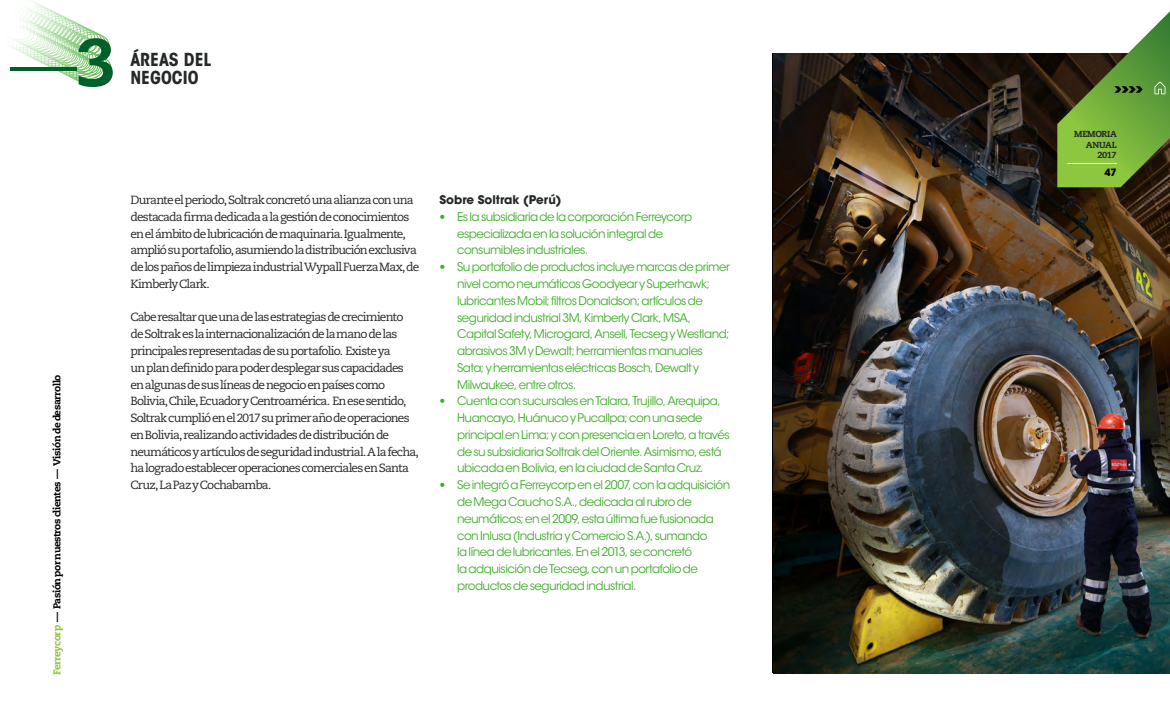
<style>
.page{position:relative;width:1170px;height:727px;background:#fff}
.page>*{position:absolute;margin:0;border:0;box-sizing:border-box;transform-origin:0 0}
.t1{font:300 66.5px "Caecilia LT Std";color:#006029}
.t2{font:700 condensed 17.75px "ITC Avant Garde Std";color:#252829}
.t3{font:11.88px/16.8px "ITC Avant Garde Std";letter-spacing:-.045em;color:#3fae2a}
.t4{font:11.88px/16.8px "Caecilia LT Std";letter-spacing:-.065em;color:#252829}
.t5{font:700 11.88px "ITC Avant Garde Std";color:#252829}
.t6{font:800 10px "Caecilia LT Std";letter-spacing:-.045em;color:#000}
.t7{font:700 10px "ITC Avant Garde Std";color:#000}
.t8{font:800 8.75px/10.5px "Caecilia LT Std";letter-spacing:-.03em;color:#252829;text-align:right}
.s1{font-weight:800}
.s2{color:#8dc63f}
.s3{font-family:"Caecilia LT Std"}
</style>
<div class="page">
<img style="left:773px;top:53px;width:396px;height:620px">
<svg style="left:1057px;top:12px;width:112px;height:175px"></svg>
<hr style="left:1067px;top:163px;width:49px;height:1px;background:#fff">
<svg style="left:9px;top:1px;width:102px;height:82px"></svg>
<h1 class="t1" style="left:11px;top:25px;width:107px">—<span class="s1">3</span></h1>
<h2 class="t2" style="left:130px;top:49px;width:83px">ÁREAS DEL</h2>
<h2 class="t2" style="left:130px;top:66px;width:70px">NEGOCIO</h2>
<p class="t6" style="left:51px;top:674px;width:302px;rotate:-90deg"><span class="s2">Ferreycorp</span> — Pasión por nuestros clientes — Visión de desarrollo</p>
<p class="t4" style="left:130px;top:192px;width:290px">Durante el periodo, Soltrak concretó una alianza con una destacada firma dedicada a la gestión de conocimientos en el ámbito de lubricación de maquinaria. Igualmente, amplió su portafolio, asumiendo la distribución exclusiva de los paños de limpieza industrial Wypall Fuerza Max, de Kimberly Clark.</p>
<p class="t4" style="left:130px;top:309px;width:290px">Cabe resaltar que una de las estrategias de crecimiento de Soltrak es la internacionalización de la mano de las principales representadas de su portafolio. Existe ya<br>un plan definido para poder desplegar sus capacidades en algunas de sus líneas de negocio en países como Bolivia, Chile, Ecuador y Centroamérica. En ese sentido, Soltrak cumplió en el 2017 su primer año de operaciones en Bolivia, realizando actividades de distribución de neumáticos y artículos de seguridad industrial. A la fecha, ha logrado establecer operaciones comerciales en Santa Cruz, La Paz y Cochabamba.</p>
<p class="t5" style="left:439px;top:192px;width:124px">Sobre Soltrak (Perú)</p>
<p class="t3" style="left:457px;top:208px;width:236px;text-indent:-18px"><span class="s3">•</span> Es la subsidiaria de la corporación Ferreycorp especializada en la solución integral de consumibles industriales.</p>
<p class="t3" style="left:457px;top:258px;width:274px;text-indent:-18px"><span class="s3">•</span> Su portafolio de productos incluye marcas de primer nivel como neumáticos Goodyear y Superhawk; lubricantes Mobil; filtros Donaldson; artículos de seguridad industrial 3M, Kimberly Clark, MSA, Capital Safety, Microgard, Ansell, Tecseg y Westland; abrasivos 3M y Dewalt; herramientas manuales Sata; y herramientas eléctricas Bosch, Dewalt y Milwaukee, entre otros.</p>
<p class="t3" style="left:457px;top:393px;width:274px;text-indent:-18px"><span class="s3">•</span> Cuenta con sucursales en Talara, Trujillo, Arequipa, Huancayo, Huánuco y Pucallpa; con una sede principal en Lima; y con presencia en Loreto, a través de su subsidiaria Soltrak del Oriente. Asimismo, está ubicada en Bolivia, en la ciudad de Santa Cruz.</p>
<p class="t3" style="left:457px;top:476px;width:275px;text-indent:-18px"><span class="s3">•</span> Se integró a Ferreycorp en el 2007, con la adquisición de Mega Caucho S.A., dedicada al rubro de neumáticos; en el 2009, esta última fue fusionada con Inlusa (Industria y Comercio S.A.), sumando<br>la línea de lubricantes. En el 2013, se concretó<br>la adquisición de Tecseg, con un portafolio de productos de seguridad industrial.</p>
<p class="t8" style="left:1074px;top:129px;width:44px">MEMORIA<br>ANUAL<br>2017</p>
<p class="t7" style="left:1104px;top:165px;width:14px">47</p>
</div>
